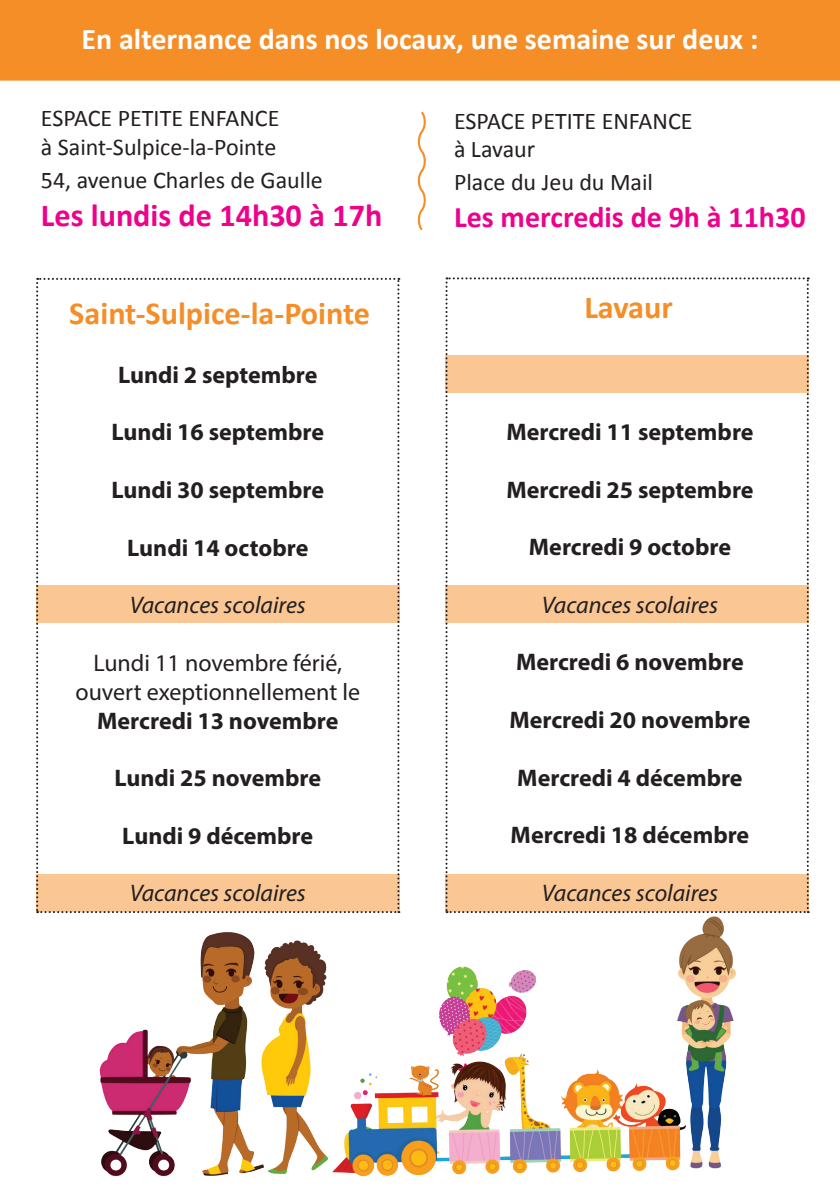
<style>
.page{position:relative;width:840px;height:1191px;background:#fff}
.page>*{position:absolute;margin:0;border:0;box-sizing:border-box;transform-origin:0 0}
.t1{font:700 32.2px "Calibri";color:#f58e27}
.t2{font:700 32.2px "Calibri";color:#ed028c}
.t3{font:700 30px "Calibri";color:#fff}
.t4{font:700 30px "Calibri";color:#ed028c}
.t5{font:700 24px "Myriad Pro";color:#231f20}
.t6{font:24px/28.8px "Calibri";color:#231f20}
.t7{font:italic 24px "Myriad Pro";color:#231f20}
.t8{font:24px/28.8px "Myriad Pro";color:#231f20;text-align:center}
</style>
<div class="page">
<img style="left:344px;top:966px;width:308px;height:211px">
<img style="left:99px;top:932px;width:245px;height:245px">
<img style="left:652px;top:913px;width:84px;height:258px">
<div style="left:0;top:0;width:839px;height:81px;background:#f58e27"></div>
<svg style="left:417px;top:111px;width:9px;height:120px"></svg>
<svg style="left:445px;top:277px;width:363px;height:636px"></svg>
<svg style="left:36px;top:278px;width:363px;height:635px"></svg>
<p class="t3" style="left:81px;top:20px;width:678px">En alternance dans nos locaux, une semaine sur deux :</p>
<p class="t6" style="left:41px;top:104px;width:240px">ESPACE PETITE ENFANCE à Saint-Sulpice-la-Pointe</p>
<p class="t6" style="left:41px;top:165px;width:283px">54, avenue Charles de Gaulle</p>
<h1 class="t2" style="left:41px;top:195px;width:343px">Les lundis de 14h30 à 17h</h1>
<p class="t6" style="left:454px;top:106px;width:240px">ESPACE PETITE ENFANCE à Lavaur</p>
<p class="t6" style="left:454px;top:168px;width:200px">Place du Jeu du Mail</p>
<p class="t4" style="left:454px;top:197px;width:353px">Les mercredis de 9h à 11h30</p>
<h1 class="t1" style="left:69px;top:293px;width:302px">Saint-Sulpice-la-Pointe</h1>
<h1 class="t1" style="left:584px;top:287px;width:90px">Lavaur</h1>
<p class="t5" style="left:118px;top:359px;width:201px">Lundi 2 septembre</p>
<p class="t5" style="left:111px;top:417px;width:214px">Lundi 16 septembre</p>
<p class="t5" style="left:111px;top:474px;width:214px">Lundi 30 septembre</p>
<p class="t5" style="left:127px;top:532px;width:182px">Lundi 14 octobre</p>
<p class="t5" style="left:506px;top:416px;width:249px">Mercredi 11 septembre</p>
<p class="t5" style="left:506px;top:474px;width:249px">Mercredi 25 septembre</p>
<p class="t5" style="left:528px;top:531px;width:203px">Mercredi 9 octobre</p>
<p class="t7" style="left:130px;top:590px;width:178px">Vacances scolaires</p>
<p class="t7" style="left:541px;top:590px;width:178px">Vacances scolaires</p>
<p class="t8" style="left:75px;top:648px;width:286px">Lundi 11 novembre férié, ouvert exeptionnellement le</p>
<p class="t5" style="left:97px;top:705px;width:242px">Mercredi 13 novembre</p>
<p class="t5" style="left:515px;top:647px;width:229px">Mercredi 6 novembre</p>
<p class="t5" style="left:509px;top:704px;width:242px">Mercredi 20 novembre</p>
<p class="t5" style="left:114px;top:762px;width:208px">Lundi 25 novembre</p>
<p class="t5" style="left:517px;top:762px;width:227px">Mercredi 4 décembre</p>
<p class="t5" style="left:122px;top:820px;width:192px">Lundi 9 décembre</p>
<p class="t5" style="left:510px;top:819px;width:240px">Mercredi 18 décembre</p>
<p class="t7" style="left:130px;top:878px;width:178px">Vacances scolaires</p>
<p class="t7" style="left:541px;top:878px;width:178px">Vacances scolaires</p>
</div>
